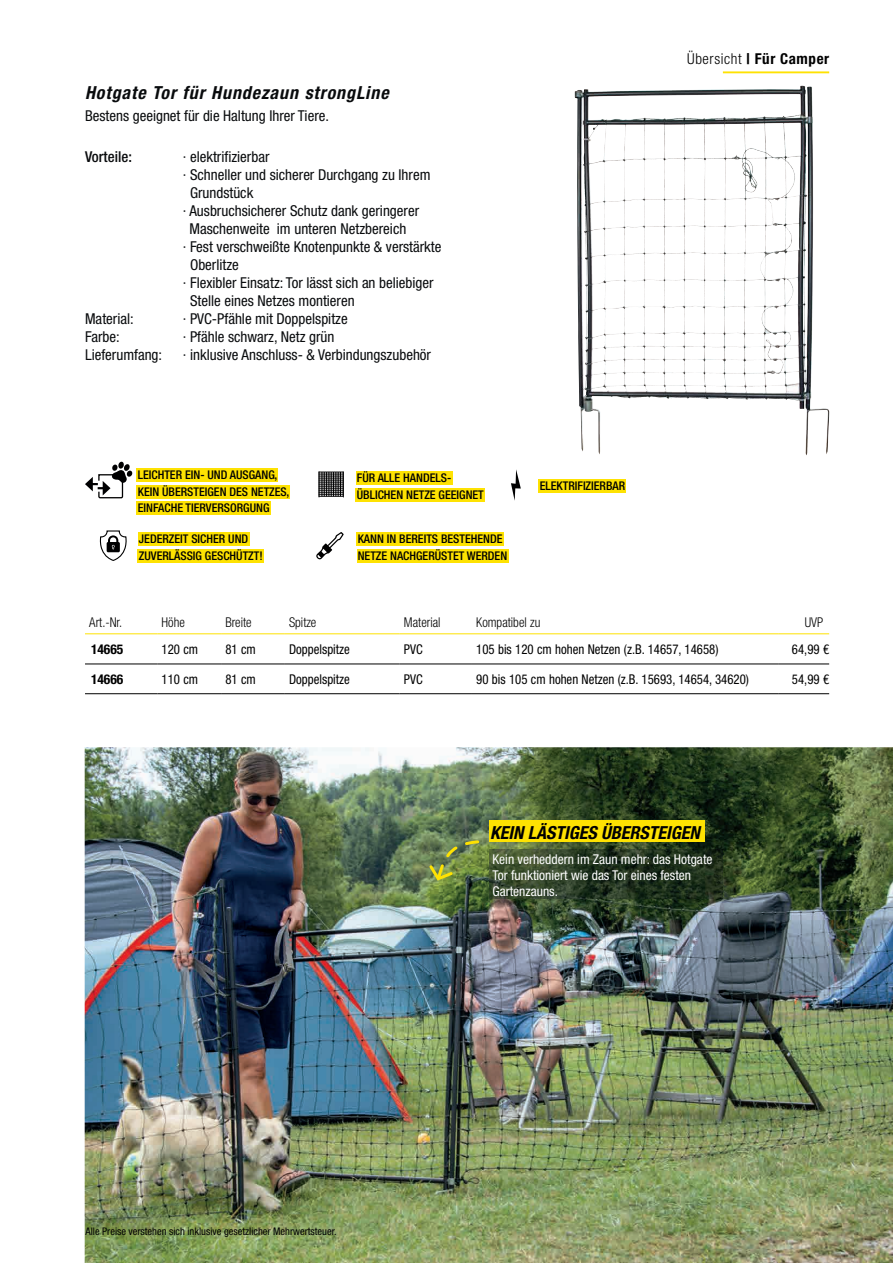
<style>
.page{position:relative;width:893px;height:1263px;background:#fff}
.page>*{position:absolute;margin:0;border:0;box-sizing:border-box;transform-origin:0 0}
.t1{font:italic 700 condensed 18px "Helvetica Neue LT Pro";letter-spacing:.05em;color:#090b0d}
.t2{font:italic 700 condensed 18px "Helvetica Neue LT Pro";color:#000001}
.t3{font:condensed 15px "Helvetica Neue LT Pro";color:#090b0d}
.t4{font:700 condensed 15px "Helvetica Neue LT Pro";letter-spacing:.04em;color:#000001}
.t5{font:500 condensed 15px "Helvetica Neue LT Pro";color:#090b0d}
.t6{font:condensed 13.5px "Helvetica Neue LT Pro";color:#000001;scale:.95 1}
.t7{font:condensed 13.5px/16.2px "Helvetica Neue LT Pro";color:#fff}
.t8{font:300 condensed 13.5px "Helvetica Neue LT Pro";color:#000001;scale:.95 1}
.t9{font:700 condensed 13.5px "Helvetica Neue LT Pro";color:#000001}
.t10{font:500 condensed 12px/16.5px "Helvetica Neue LT Pro";color:#000001}
.t11{font:condensed 10.5px "Helvetica Neue LT Pro";color:#000001}
.s1{font-weight:300}
</style>
<div class="page">
<hr style="left:723px;top:71px;width:106px;height:2px;background:#fee202">
<img style="left:85px;top:747px;width:808px;height:516px">
<div style="left:539px;top:479px;width:87px;height:14px;background:#fee202"></div>
<svg style="left:511px;top:469px;width:10px;height:32px"></svg>
<img style="left:575px;top:86px;width:226px;height:368px">
<svg style="left:427px;top:839px;width:54px;height:43px"></svg>
<div style="left:138px;top:533px;width:111px;height:13px;background:#fee202"></div>
<div style="left:138px;top:549px;width:126px;height:14px;background:#fee202"></div>
<svg style="left:100px;top:530px;width:27px;height:31px"></svg>
<div style="left:356px;top:472px;width:96px;height:13px;background:#fee202"></div>
<div style="left:356px;top:488px;width:129px;height:14px;background:#fee202"></div>
<svg style="left:318px;top:472px;width:26px;height:26px"></svg>
<div style="left:137px;top:469px;width:141px;height:13px;background:#fee202"></div>
<div style="left:137px;top:485px;width:153px;height:14px;background:#fee202"></div>
<div style="left:137px;top:502px;width:134px;height:13px;background:#fee202"></div>
<svg style="left:85px;top:461px;width:48px;height:38px"></svg>
<div style="left:356px;top:533px;width:148px;height:13px;background:#fee202"></div>
<div style="left:356px;top:549px;width:152px;height:14px;background:#fee202"></div>
<svg style="left:316px;top:532px;width:28px;height:28px"></svg>
<img style="left:489px;top:849px;width:233px;height:49px">
<hr style="left:85px;top:664px;width:72px;height:1px;background:#000001">
<hr style="left:778px;top:664px;width:51px;height:1px;background:#000001">
<hr style="left:400px;top:693px;width:72px;height:1px;background:#000001">
<hr style="left:85px;top:633px;width:72px;height:1px;background:#fee202">
<hr style="left:157px;top:633px;width:64px;height:1px;background:#fee202">
<hr style="left:221px;top:633px;width:64px;height:1px;background:#fee202">
<hr style="left:285px;top:633px;width:115px;height:1px;background:#fee202">
<hr style="left:400px;top:633px;width:72px;height:1px;background:#fee202">
<hr style="left:472px;top:633px;width:306px;height:1px;background:#fee202">
<hr style="left:778px;top:633px;width:51px;height:1px;background:#fee202">
<hr style="left:157px;top:693px;width:64px;height:1px;background:#000001">
<hr style="left:221px;top:693px;width:64px;height:1px;background:#000001">
<hr style="left:778px;top:693px;width:51px;height:1px;background:#000001">
<hr style="left:85px;top:693px;width:72px;height:1px;background:#000001">
<hr style="left:285px;top:693px;width:115px;height:1px;background:#000001">
<hr style="left:157px;top:664px;width:64px;height:1px;background:#000001">
<hr style="left:221px;top:664px;width:64px;height:1px;background:#000001">
<hr style="left:285px;top:664px;width:115px;height:1px;background:#000001">
<hr style="left:400px;top:664px;width:72px;height:1px;background:#000001">
<hr style="left:472px;top:664px;width:306px;height:1px;background:#000001">
<hr style="left:472px;top:693px;width:306px;height:1px;background:#000001">
<div style="left:489px;top:820px;width:215px;height:22px;background:#fee202"></div>
<p class="t1" style="left:85px;top:81px;width:305px">Hotgate Tor für Hundezaun strongLine</p>
<p class="t3" style="left:85px;top:107px;width:246px">Bestens geeignet für die Haltung Ihrer Tiere.</p>
<p class="t5" style="left:85px;top:148px;width:48px">Vorteile:</p>
<p class="t3" style="left:183px;top:148px;width:88px">· elektrifizierbar</p>
<p class="t3" style="left:183px;top:166px;width:249px">· Schneller und sicherer Durchgang zu Ihrem</p>
<p class="t3" style="left:190px;top:184px;width:65px">Grundstück</p>
<p class="t3" style="left:183px;top:202px;width:238px">· Ausbruchsicherer Schutz dank geringerer</p>
<p class="t3" style="left:189px;top:220px;width:218px">Maschenweite im unteren Netzbereich</p>
<p class="t3" style="left:183px;top:238px;width:260px">· Fest verschweißte Knotenpunkte &amp; verstärkte</p>
<p class="t3" style="left:190px;top:256px;width:50px">Oberlitze</p>
<p class="t3" style="left:183px;top:274px;width:252px">· Flexibler Einsatz: Tor lässt sich an beliebiger</p>
<p class="t3" style="left:190px;top:292px;width:166px">Stelle eines Netzes montieren</p>
<p class="t3" style="left:85px;top:310px;width:50px">Material:</p>
<p class="t3" style="left:183px;top:310px;width:166px">· PVC-Pfähle mit Doppelspitze</p>
<p class="t3" style="left:85px;top:328px;width:36px">Farbe:</p>
<p class="t3" style="left:183px;top:328px;width:153px">· Pfähle schwarz, Netz grün</p>
<p class="t3" style="left:85px;top:346px;width:79px">Lieferumfang:</p>
<p class="t3" style="left:183px;top:346px;width:250px">· inklusive Anschluss- &amp; Verbindungszubehör</p>
<p class="t10" style="left:138px;top:466px;width:153px">LEICHTER EIN- UND AUSGANG,<br>KEIN ÜBERSTEIGEN DES NETZES,<br>EINFACHE TIERVERSORGUNG</p>
<p class="t10" style="left:139px;top:530px;width:125px">JEDERZEIT SICHER UND<br>ZUVERLÄSSIG GESCHÜTZT!</p>
<p class="t10" style="left:357px;top:469px;width:129px">FÜR ALLE HANDELS-<br>ÜBLICHEN NETZE GEEIGNET</p>
<p class="t10" style="left:358px;top:530px;width:151px">KANN IN BEREITS BESTEHENDE<br>NETZE NACHGERÜSTET WERDEN</p>
<p class="t10" style="left:540px;top:477px;width:87px">ELEKTRIFIZIERBAR</p>
<p class="t4" style="left:687px;top:50px;width:143px"><span class="s1">Übersicht</span> | Für Camper</p>
<p class="t8" style="left:89px;top:614px;width:36px">Art.-Nr.</p>
<p class="t8" style="left:162px;top:614px;width:26px">Höhe</p>
<p class="t8" style="left:225px;top:614px;width:29px">Breite</p>
<p class="t8" style="left:289px;top:614px;width:30px">Spitze</p>
<p class="t8" style="left:404px;top:614px;width:40px">Material</p>
<p class="t8" style="left:476px;top:614px;width:69px">Kompatibel zu</p>
<p class="t8" style="left:805px;top:614px;width:21px">UVP</p>
<p class="t9" style="left:91px;top:641px;width:34px">14665</p>
<p class="t6" style="left:162px;top:641px;width:40px">120 cm</p>
<p class="t6" style="left:225px;top:641px;width:34px">81 cm</p>
<p class="t6" style="left:289px;top:641px;width:65px">Doppelspitze</p>
<p class="t6" style="left:404px;top:641px;width:21px">PVC</p>
<p class="t6" style="left:476px;top:641px;width:256px">105 bis 120 cm hohen Netzen (z.B. 14657, 14658)</p>
<p class="t6" style="left:792px;top:641px;width:41px">64,99 €</p>
<p class="t9" style="left:91px;top:671px;width:34px">14666</p>
<p class="t6" style="left:162px;top:671px;width:40px">110 cm</p>
<p class="t6" style="left:225px;top:671px;width:34px">81 cm</p>
<p class="t6" style="left:289px;top:671px;width:65px">Doppelspitze</p>
<p class="t6" style="left:404px;top:671px;width:21px">PVC</p>
<p class="t6" style="left:476px;top:671px;width:289px">90 bis 105 cm hohen Netzen (z.B. 15693, 14654, 34620)</p>
<p class="t6" style="left:792px;top:671px;width:41px">54,99 €</p>
<p class="t2" style="left:490px;top:822px;width:211px">KEIN LÄSTIGES ÜBERSTEIGEN</p>
<p class="t11" style="left:85px;top:1225px;width:253px">Alle Preise verstehen sich inklusive gesetzlicher Mehrwertsteuer.</p>
<p class="t7" style="left:493px;top:850px;width:221px">Kein verheddern im Zaun mehr: das Hotgate<br>Tor funktioniert wie das Tor eines festen<br>Gartenzauns.</p>
</div>
